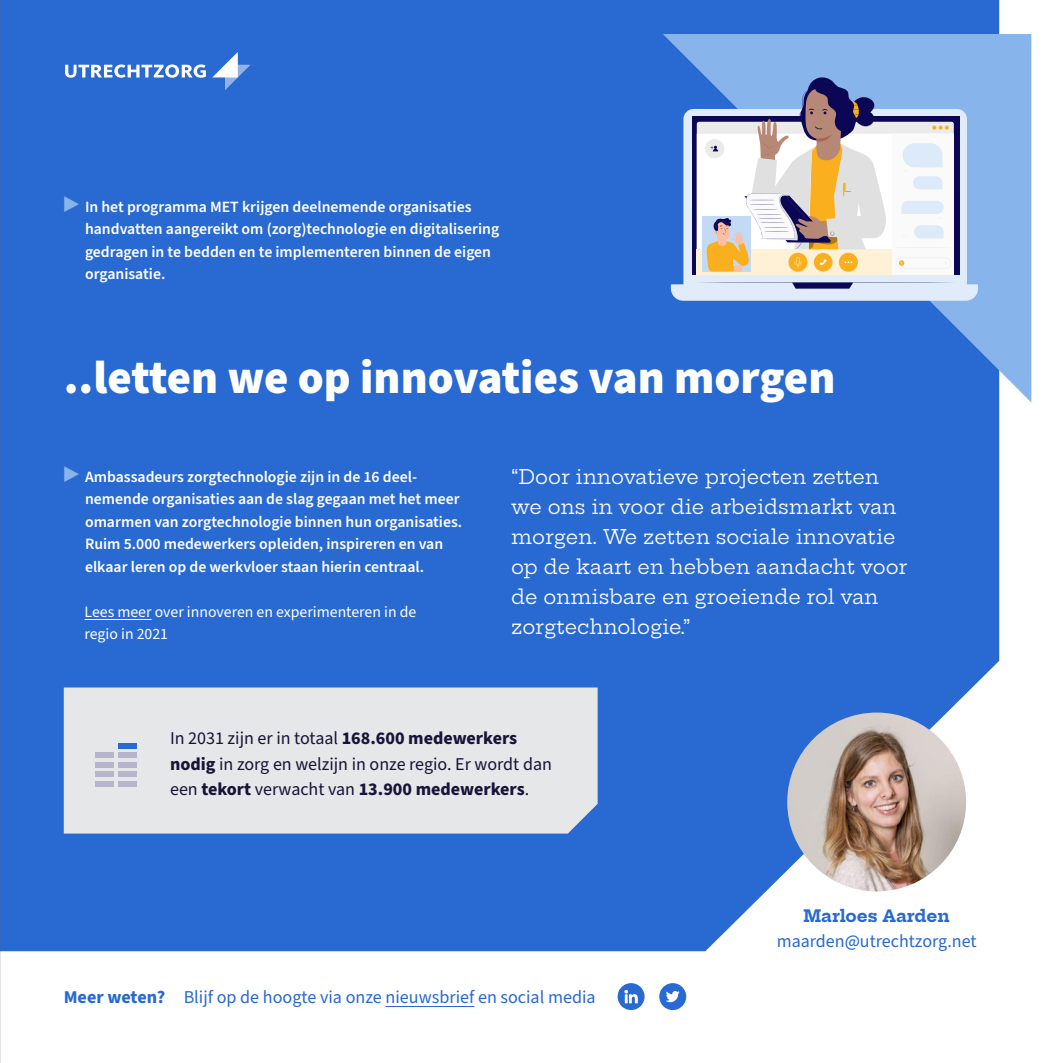
<style>
.page{position:relative;width:1063px;height:1063px;background:#fff}
.page>*{position:absolute;margin:0;border:0;box-sizing:border-box;transform-origin:0 0}
.t1{font:900 46.5px "Source Sans Pro";color:#fff}
.t2{font:19.5px/30px "Hepta Slab";color:#fff}
.t3{font:18.15px "Source Sans Pro";color:#2869d2}
.t4{font:18px/25.5px "Source Sans Pro";color:#161438}
.t5{font:18px "Source Sans Pro";color:#2869d2}
.t6{font:700 16.5px "Hepta Slab";letter-spacing:-.005em;color:#2869d2}
.t7{font:600 15.75px/22.5px "Source Sans Pro";color:#fff}
.t8{font:15.75px/22.5px "Source Sans Pro";color:#fff}
.s1{font-weight:700}
</style>
<div class="page">
<div style="left:1px;top:0;width:998px;height:951px;background:#2869d2"></div>
<svg style="left:663px;top:34px;width:368px;height:369px;background:#578ede"></svg>
<div style="left:683px;top:109px;width:284px;height:187px;background:#e1ecfa;border-radius:10px"></div>
<div style="left:692px;top:116px;width:267px;height:159px;background:#0b0754"></div>
<svg style="left:671px;top:282px;width:307px;height:19px"></svg>
<svg style="left:697px;top:77px;width:257px;height:198px;background:#cdcbcd"></svg>
<div style="left:64px;top:687px;width:534px;height:147px;background:#e6e7e8"></div>
<div style="left:96px;top:781px;width:18px;height:6px;background:#b6b5cc"></div>
<div style="left:96px;top:772px;width:18px;height:5px;background:#b6b5cc"></div>
<div style="left:96px;top:762px;width:18px;height:5px;background:#b6b5cc"></div>
<div style="left:96px;top:752px;width:18px;height:6px;background:#b6b5cc"></div>
<div style="left:118px;top:781px;width:18px;height:6px;background:#b6b5cc"></div>
<div style="left:118px;top:772px;width:18px;height:5px;background:#b6b5cc"></div>
<div style="left:118px;top:762px;width:18px;height:5px;background:#b6b5cc"></div>
<div style="left:118px;top:752px;width:18px;height:6px;background:#b6b5cc"></div>
<div style="left:118px;top:743px;width:18px;height:5px;background:#2869d2"></div>
<svg style="left:65px;top:64px;width:141px;height:14px"></svg>
<svg style="left:212px;top:52px;width:39px;height:38px"></svg>
<img style="left:787px;top:713px;width:179px;height:178px;border-radius:89px">
<hr style="left:85px;top:619px;width:67px;height:1px;background:#fff">
<hr style="left:386px;top:1006px;width:88px;height:1px;background:#2869d2">
<svg style="left:659px;top:983px;width:27px;height:28px"></svg>
<svg style="left:617px;top:983px;width:28px;height:28px"></svg>
<hr style="left:0;top:0;width:1px;height:1063px;background:#656669">
<svg style="left:64px;top:466px;width:15px;height:15px"></svg>
<svg style="left:64px;top:196px;width:15px;height:16px"></svg>
<p class="t7" style="left:85px;top:196px;width:416px">In het programma MET krijgen deelnemende organisaties handvatten aangereikt om (zorg)technologie en digitalisering gedragen in te bedden en te implementeren binnen de eigen organisatie.</p>
<h1 class="t1" style="left:64px;top:346px;width:773px">..letten we op innovaties van morgen</h1>
<p class="t7" style="left:85px;top:466px;width:379px">Ambassadeurs zorgtechnologie zijn in de 16 deel&shy;nemende organisaties aan de slag gegaan met het meer omarmen van zorgtechnologie binnen hun organisaties.<br>Ruim 5.000 medewerkers opleiden, inspireren en van elkaar leren op de werkvloer staan hierin centraal.</p>
<p class="t8" style="left:85px;top:601px;width:333px">Lees meer over innoveren en experimenteren in de regio in 2021</p>
<p class="t2" style="left:511px;top:459px;width:398px">“Door innovatieve projecten zetten we ons in voor die arbeidsmarkt van morgen. We zetten sociale innovatie op de kaart en hebben aandacht voor de onmisbare en groeiende rol van zorgtechnologie.”</p>
<p class="t4" style="left:170px;top:726px;width:383px">In 2031 zijn er in totaal <span class="s1">168.600 medewerkers nodig</span> in zorg en welzijn in onze regio. Er wordt dan een <span class="s1">tekort</span> verwacht van <span class="s1">13.900 medewerkers</span>.</p>
<p class="t3" style="left:64px;top:985px;width:533px"><span class="s1">Meer weten?</span> Blijf op de hoogte via onze nieuwsbrief en social media</p>
<p class="t6" style="left:804px;top:907px;width:148px">Marloes Aarden</p>
<p class="t5" style="left:777px;top:929px;width:201px">maarden@utrechtzorg.net</p>
</div>
